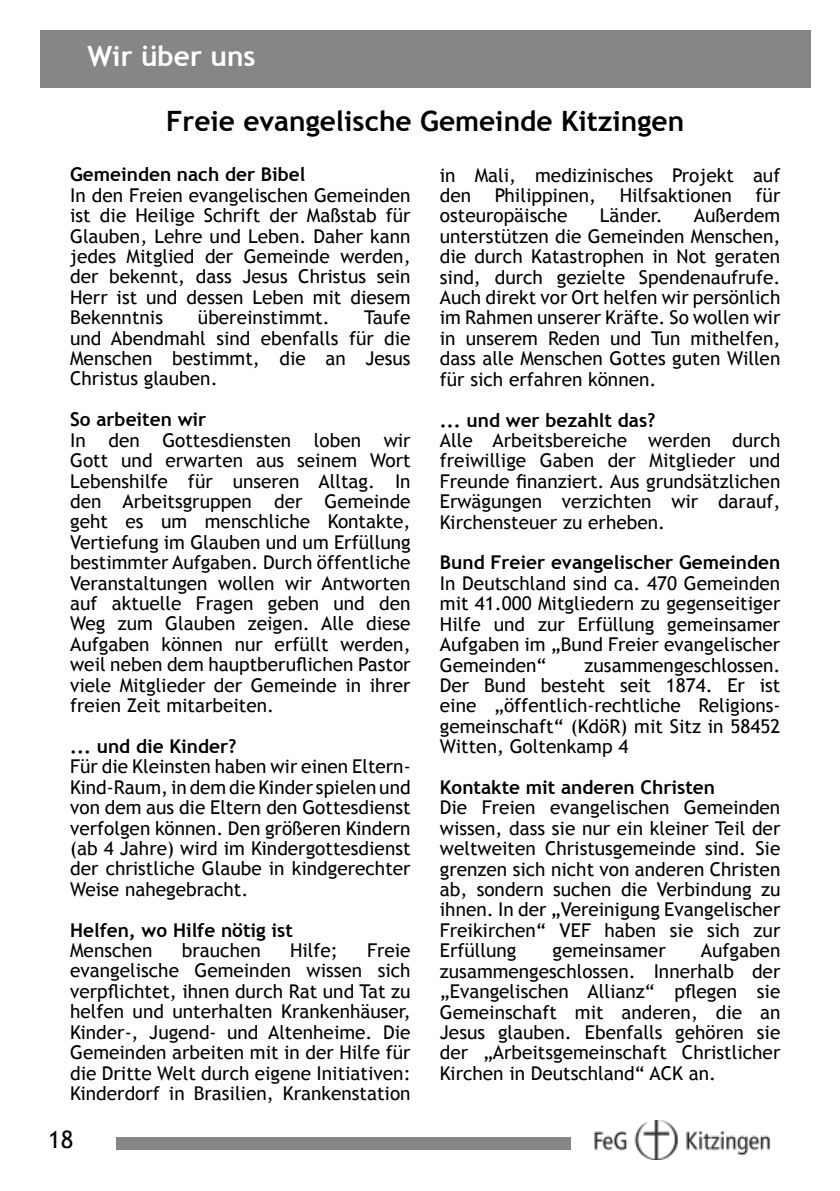
<style>
.page{position:relative;width:840px;height:1191px;background:#fff}
.page>*{position:absolute;margin:0;border:0;box-sizing:border-box;transform-origin:0 0}
.t1{font:700 28px "Trebuchet MS";color:#000}
.t2{font:700 28px "Trebuchet MS";color:#fff}
.t3{font:24px "Trebuchet MS";color:#000}
.t4{font:19px/20.4px "Trebuchet MS";color:#000;text-align:justify}
.t5{font:700 19px "Trebuchet MS";color:#000}
</style>
<div class="page">
<div style="left:40px;top:30px;width:770px;height:57px;background:#868686"></div>
<div style="left:116px;top:1137px;width:454px;height:12px;background:#868686"></div>
<img style="left:594px;top:1120px;width:176px;height:39px">
<h1 class="t2" style="left:87px;top:39px;width:169px">Wir über uns</h1>
<h1 class="t1" style="left:166px;top:104px;width:519px">Freie evangelische Gemeinde Kitzingen</h1>
<p class="t5" style="left:70px;top:163px;width:237px">Gemeinden nach der Bibel</p>
<p class="t4" style="left:70px;top:185px;width:342px">In den Freien evangelischen Gemeinden ist die Heilige Schrift der Maßstab für Glauben, Lehre und Leben. Daher kann jedes Mitglied der Gemeinde werden, der bekennt, dass Jesus Christus sein Herr ist und dessen Leben mit diesem Bekenntnis</p>
<p class="t4" style="left:439px;top:165px;width:342px">in Mali, medizinisches Projekt auf den Philippinen, Hilfsaktionen für osteuropäische</p>
<p class="t4" style="left:599px;top:206px;width:64px">Länder.</p>
<p class="t4" style="left:439px;top:206px;width:342px;text-indent:254px">Außerdem unterstützen die Gemeinden Menschen, die durch Katastrophen in Not geraten sind, durch gezielte Spendenaufrufe.<br>Auch direkt vor Ort helfen wir persönlich im Rahmen unserer Kräfte. So wollen wir in unserem Reden und Tun mithelfen, dass alle Menschen Gottes guten Willen für sich erfahren können.</p>
<p class="t5" style="left:439px;top:408px;width:217px">... und wer bezahlt das?</p>
<p class="t4" style="left:439px;top:430px;width:342px">Alle Arbeitsbereiche werden durch freiwillige Gaben der Mitglieder und Freunde finanziert. Aus grundsätzlichen Erwägungen verzichten wir darauf, Kirchensteuer zu erheben.</p>
<p class="t5" style="left:439px;top:551px;width:341px">Bund Freier evangelischer Gemeinden</p>
<p class="t4" style="left:439px;top:573px;width:342px">In Deutschland sind ca. 470 Gemeinden mit 41.000 Mitgliedern zu gegenseitiger Hilfe und zur Erfüllung gemeinsamer Aufgaben im „Bund Freier evangelischer Gemeinden“</p>
<p class="t4" style="left:198px;top:307px;width:133px">übereinstimmt.</p>
<p class="t4" style="left:70px;top:307px;width:342px;text-indent:294px">Taufe und Abendmahl sind ebenfalls für die Menschen bestimmt, die an Jesus Christus glauben.</p>
<p class="t5" style="left:70px;top:408px;width:138px">So arbeiten wir</p>
<p class="t4" style="left:70px;top:430px;width:342px">In den Gottesdiensten loben wir Gott und erwarten aus seinem Wort Lebenshilfe für unseren Alltag. In den Arbeitsgruppen der Gemeinde geht es um menschliche Kontakte, Vertiefung im Glauben und um Erfüllung bestimmter Aufgaben. Durch öffentliche Veranstaltungen wollen wir Antworten auf aktuelle Fragen geben und den Weg zum Glauben zeigen. Alle diese Aufgaben können nur erfüllt werden, weil neben dem hauptberuflichen Pastor viele Mitglieder der Gemeinde in ihrer freien Zeit mitarbeiten.</p>
<p class="t5" style="left:70px;top:734px;width:168px">... und die Kinder?</p>
<p class="t4" style="left:70px;top:756px;width:342px">Für die Kleinsten haben wir einen Eltern-Kind-Raum, in dem die Kinder spielen und von dem aus die Eltern den Gottesdienst verfolgen können. Den größeren Kindern (ab 4 Jahre) wird im Kindergottesdienst der christliche Glaube in kindgerechter Weise nahegebracht.</p>
<p class="t5" style="left:70px;top:918px;width:224px">Helfen, wo Hilfe nötig ist</p>
<p class="t4" style="left:70px;top:940px;width:84px">Menschen</p>
<p class="t4" style="left:182px;top:940px;width:80px">brauchen</p>
<p class="t4" style="left:290px;top:940px;width:49px">Hilfe;</p>
<p class="t4" style="left:439px;top:655px;width:342px;text-indent:145px">zusammengeschlossen.<br>Der Bund besteht seit 1874. Er ist eine „öffentlich-rechtliche Religions&shy;gemeinschaft“ (KdöR) mit Sitz in 58452<br>Witten, Goltenkamp 4</p>
<p class="t5" style="left:439px;top:775px;width:276px">Kontakte mit anderen Christen</p>
<p class="t4" style="left:439px;top:797px;width:342px">Die Freien evangelischen Gemeinden wissen, dass sie nur ein kleiner Teil der weltweiten Christusgemeinde sind. Sie grenzen sich nicht von anderen Christen ab, sondern suchen die Verbindung zu ihnen. In der „Vereinigung Evangelischer Freikirchen“ VEF haben sie sich zur Erfüllung</p>
<p class="t4" style="left:70px;top:940px;width:342px;text-indent:297px">Freie evangelische Gemeinden wissen sich verpflichtet, ihnen durch Rat und Tat zu helfen und unterhalten Krankenhäuser, Kinder-, Jugend- und Altenheime. Die Gemeinden arbeiten mit in der Hilfe für die Dritte Welt durch eigene Initiativen:<br>Kinderdorf in Brasilien, Krankenstation</p>
<p class="t4" style="left:439px;top:940px;width:342px;text-indent:261px">Aufgaben zusammengeschlossen. Innerhalb der „Evangelischen Allianz“ pflegen sie Gemeinschaft mit anderen, die an Jesus glauben. Ebenfalls gehören sie der „Arbeitsgemeinschaft Christlicher Kirchen in Deutschland“ ACK an.</p>
<p class="t4" style="left:552px;top:940px;width:114px">gemeinsamer</p>
<p class="t3" style="left:48px;top:1125px;width:27px">18</p>
</div>
